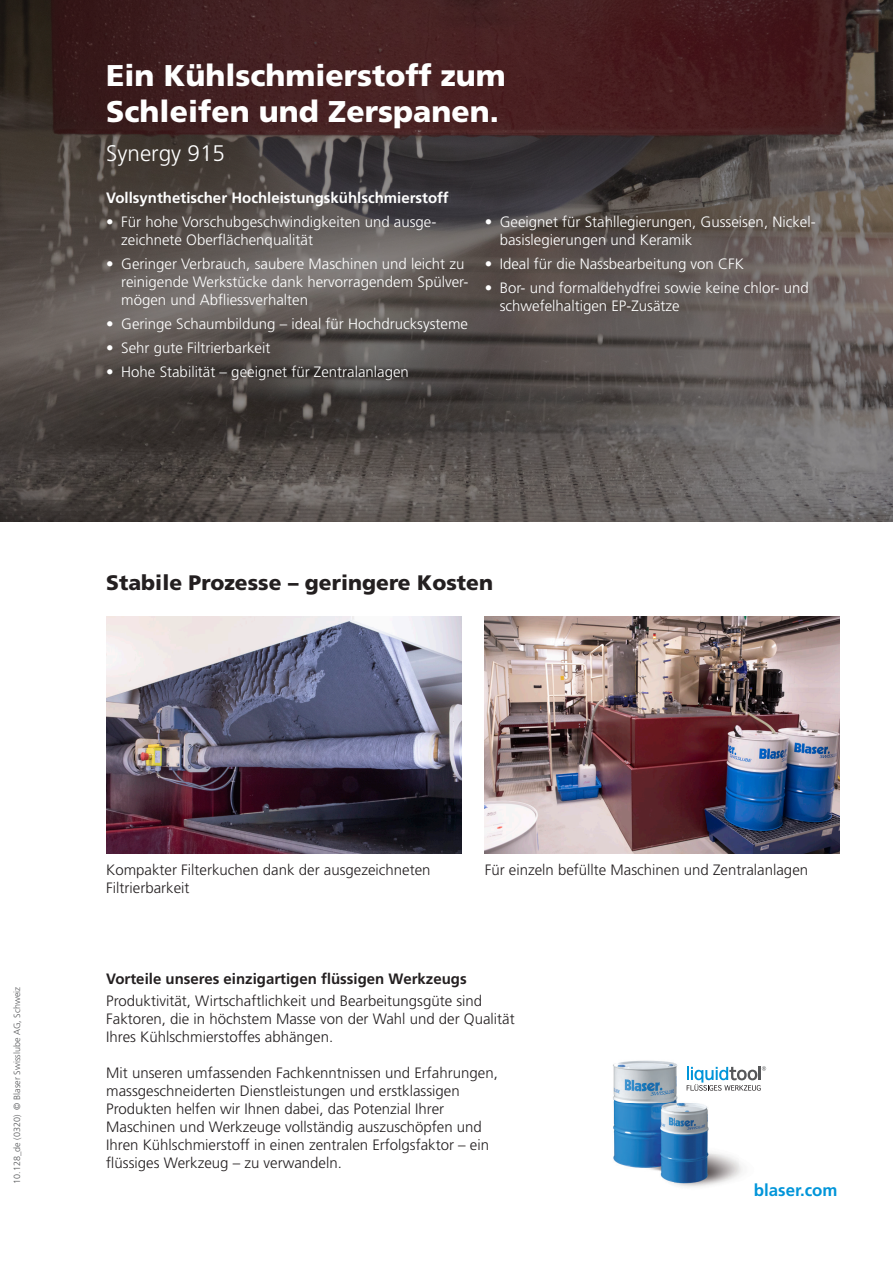
<style>
.page{position:relative;width:893px;height:1263px;background:#fff}
.page>*{position:absolute;margin:0;border:0;box-sizing:border-box;transform-origin:0 0}
.t1{font:900 30px/36px "Frutiger LT Std";color:#fff}
.t2{font:300 22.5px "Frutiger LT Std";color:#fff}
.t3{font:900 21px "Frutiger LT Std";color:#231f20}
.t4{font:700 16.8px "Frutiger LT Std";color:#0095d9}
.t5{font:300 15px/18px "Frutiger LT Std";color:#231f20}
.t6{font:300 15px/18px "Frutiger LT Std";color:#fff}
.t7{font:700 15px "Frutiger LT Std";color:#fff}
.t8{font:700 15px "Frutiger LT Std";color:#231f20}
.t9{font:300 9px "Frutiger LT Std";color:#57585a}
.s1{font-weight:400}
</style>
<div class="page">
<img style="left:106px;top:617px;width:355px;height:236px">
<img style="left:485px;top:617px;width:355px;height:236px">
<img style="left:613px;top:1060px;width:130px;height:127px">
<svg style="left:687px;top:1066px;width:79px;height:25px"></svg>
<svg style="left:0;top:0;width:893px;height:522px;background:#524443"></svg>
<h1 class="t1" style="left:106px;top:58px;width:401px">Ein Kühlschmierstoff zum<br>Schleifen und Zerspanen.</h1>
<h2 class="t2" style="left:106px;top:141px;width:120px">Synergy 915</h2>
<p class="t7" style="left:106px;top:189px;width:344px">Vollsynthetischer Hochleistungskühlschmierstoff</p>
<p class="t6" style="left:121px;top:213px;width:317px;text-indent:-15px"><span class="s1">•</span> Für hohe Vorschubgeschwindigkeiten und ausge&shy;zeichnete Oberflächenqualität</p>
<p class="t6" style="left:121px;top:255px;width:348px;text-indent:-15px"><span class="s1">•</span> Geringer Verbrauch, saubere Maschinen und leicht zu reinigende Werkstücke dank hervorragendem Spülver&shy;mögen und Abfliessverhalten</p>
<p class="t6" style="left:106px;top:315px;width:363px"><span class="s1">•</span> Geringe Schaumbildung – ideal für Hochdrucksysteme</p>
<p class="t6" style="left:106px;top:339px;width:166px"><span class="s1">•</span> Sehr gute Filtrierbarkeit</p>
<p class="t6" style="left:106px;top:363px;width:304px"><span class="s1">•</span> Hohe Stabilität – geeignet für Zentralanlagen</p>
<p class="t6" style="left:500px;top:213px;width:317px;text-indent:-15px"><span class="s1">•</span> Geeignet für Stahllegierungen, Gusseisen, Nickel&shy;basislegierungen und Keramik</p>
<p class="t6" style="left:485px;top:255px;width:261px"><span class="s1">•</span> Ideal für die Nassbearbeitung von CFK</p>
<p class="t6" style="left:500px;top:279px;width:310px;text-indent:-15px"><span class="s1">•</span> Bor- und formaldehydfrei sowie keine chlor- und schwefelhaltigen EP-Zusätze</p>
<h3 class="t3" style="left:106px;top:570px;width:388px">Stabile Prozesse – geringere Kosten</h3>
<p class="t9" style="left:12px;top:1183px;width:198px;rotate:-90deg">10.128_de (0320) © Blaser Swisslube AG, Schweiz</p>
<p class="t5" style="left:106px;top:860px;width:326px">Kompakter Filterkuchen dank der ausgezeichneten<br>Filtrierbarkeit</p>
<p class="t5" style="left:485px;top:860px;width:325px">Für einzeln befüllte Maschinen und Zentralanlagen</p>
<p class="t8" style="left:106px;top:970px;width:362px">Vorteile unseres einzigartigen flüssigen Werkzeugs</p>
<p class="t5" style="left:106px;top:992px;width:410px">Produktivität, Wirtschaftlichkeit und Bearbeitungsgüte sind<br>Faktoren, die in höchstem Masse von der Wahl und der Qualität<br>Ihres Kühlschmierstoffes abhängen.</p>
<p class="t5" style="left:106px;top:1064px;width:393px">Mit unseren umfassenden Fachkenntnissen und Erfahrungen, massgeschneiderten Dienstleistungen und erstklassigen Produkten helfen wir Ihnen dabei, das Potenzial Ihrer Maschinen und Werkzeuge vollständig auszuschöpfen und Ihren Kühlschmierstoff in einen zentralen Erfolgsfaktor – ein flüssiges Werkzeug – zu verwandeln.</p>
<p class="t4" style="left:754px;top:1180px;width:85px">blaser.com</p>
</div>
